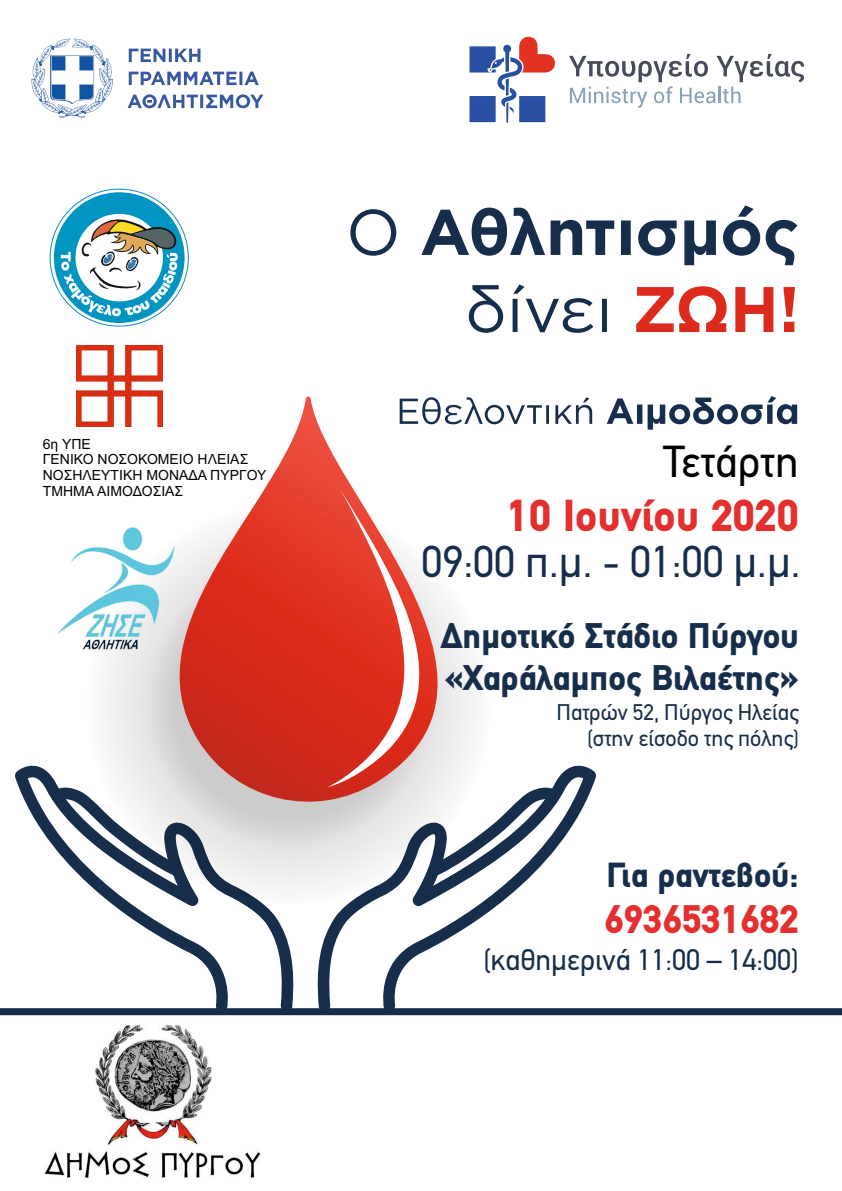
<style>
.page{position:relative;width:842px;height:1191px;background:#fff}
.page>*{position:absolute;margin:0;border:0;box-sizing:border-box;transform-origin:0 0}
.t1{font:900 45px "PF Din Text";color:#e3302e}
.t2{font:45px "PF Din Text";color:#000}
.t3{font:44.8px "PF Din Text";color:#162d4b}
.t4{font:900 40px "PF Din Text";color:#e3302e}
.t5{font:900 35.8px/41.9px "PF Din Text";color:#162d4b}
.t6{font:900 35px "PF Din Text";color:#162d4b}
.t7{font:30px "PF Din Text";color:#162d4b}
.t8{font:22.8px/26.8px "PF Din Text";color:#162d4b;text-align:right}
.t9{font:14px/15.6px "Arial";color:#000}
</style>
<div class="page">
<svg style="left:317px;top:765px;width:279px;height:243px"></svg>
<svg style="left:428px;top:783px;width:133px;height:93px"></svg>
<svg style="left:15px;top:765px;width:279px;height:243px"></svg>
<svg style="left:50px;top:783px;width:133px;height:93px"></svg>
<svg style="left:87px;top:504px;width:403px;height:399px"></svg>
<svg style="left:125px;top:396px;width:415px;height:424px"></svg>
<svg style="left:327px;top:490px;width:147px;height:297px"></svg>
<div style="left:0;top:1008px;width:842px;height:7px;background:#162d4b"></div>
<svg style="left:400px;top:396px;width:397px;height:33px"></svg>
<svg style="left:350px;top:205px;width:447px;height:60px"></svg>
<svg style="left:469px;top:284px;width:138px;height:49px"></svg>
<svg style="left:636px;top:286px;width:159px;height:46px"></svg>
<svg style="left:469px;top:36px;width:86px;height:87px"></svg>
<svg style="left:569px;top:54px;width:235px;height:54px"></svg>
<svg style="left:129px;top:49px;width:71px;height:13px"></svg>
<svg style="left:129px;top:72px;width:130px;height:13px"></svg>
<svg style="left:128px;top:94px;width:135px;height:14px"></svg>
<img style="left:32px;top:39px;width:80px;height:79px">
<img style="left:57px;top:512px;width:130px;height:165px">
<svg style="left:54px;top:192px;width:131px;height:131px"></svg>
<img style="left:77px;top:346px;width:85px;height:81px">
<img style="left:44px;top:1025px;width:217px;height:154px">
<p class="t9" style="left:43px;top:437px;width:225px">6η ΥΠΕ<br>ΓΕΝΙΚΟ ΝΟΣΟΚΟΜΕΙΟ ΗΛΕΙΑΣ<br>ΝΟΣΗΛΕΥΤΙΚΗ ΜΟΝΑΔΑ ΠΥΡΓΟΥ<br>TMHMA ΑΙΜΟΔΟΣΙΑΣ</p>
<h1 class="t2" style="left:663px;top:443px;width:137px">Τετάρτη</h1>
<h1 class="t1" style="left:507px;top:497px;width:293px">10 Ιουνίου 2020</h1>
<h2 class="t3" style="left:422px;top:543px;width:381px">09:00 π.μ. - 01:00 μ.μ.</h2>
<h3 class="t5" style="left:441px;top:618px;width:360px">Δημοτικό Στάδιο Πύργου «Χαράλαμπος Βιλαέτης»</h3>
<h3 class="t8" style="left:556px;top:700px;width:244px">Πατρών 52, Πύργος Ηλείας (στην είσοδο της πόλης)</h3>
<h3 class="t6" style="left:606px;top:861px;width:194px">Για ραντεβού:</h3>
<h3 class="t4" style="left:604px;top:902px;width:196px">6936531682</h3>
<h3 class="t7" style="left:483px;top:947px;width:318px">(καθημερινά 11:00 – 14:00)</h3>
</div>
